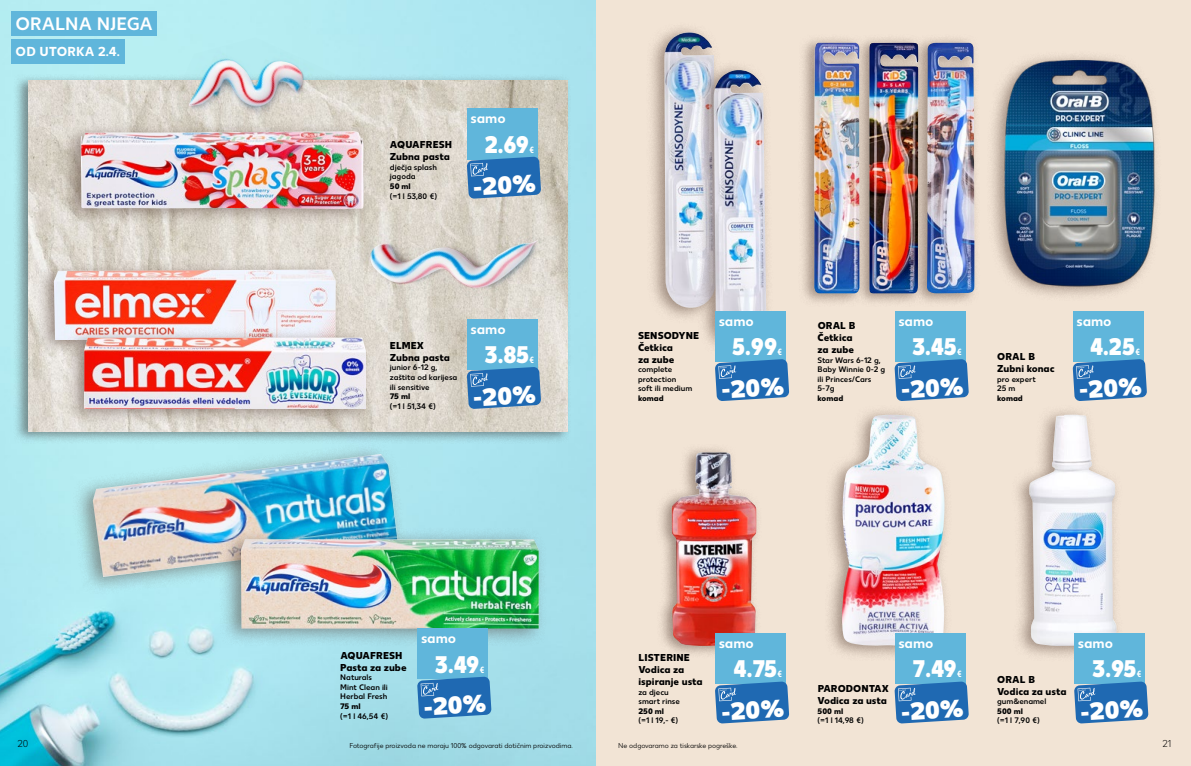
<style>
.page{position:relative;width:1191px;height:766px;background:#fff}
.page>*{position:absolute;margin:0;border:0;box-sizing:border-box;transform-origin:0 0}
.t1{font:800 24.6px "Kaufland";color:#fff}
.t2{font:800 24px "Kaufland";letter-spacing:-.035em;color:#fff;scale:.89 1}
.t3{font:500 18px "Kaufland";color:#fff}
.t4{font:700 14px "Kaufland";letter-spacing:-.005em;color:#fff}
.t5{font:700 13px "Kaufland";letter-spacing:.01em;color:#fff}
.t6{font:10px/12px "Kaufland Bold+";color:#000}
.t7{font:300 10px "Kaufland";color:#000}
.t8{font:700 9px "Kaufland";color:#fff;scale:.89 1}
.t9{font:500 8px/9.6px "Kaufland";color:#000}
.t10{font:8px "Kaufland Bold+";color:#000}
.t11{font:7px "Kaufland";color:#000}
</style>
<div class="page">
<div style="left:595px;top:0;width:596px;height:765px;background:#f2e4d5"></div>
<img style="left:0;top:0;width:595px;height:765px">
<div style="left:13px;top:74px;width:558px;height:369px;background:#362c2a;opacity:.5"></div>
<img style="left:28px;top:81px;width:539px;height:350px">
<div style="left:646px;top:22px;width:77px;height:302px;background:#4c352b;opacity:.5"></div>
<img style="left:664px;top:32px;width:52px;height:276px">
<div style="left:695px;top:60px;width:78px;height:301px;background:#4c352b;opacity:.5"></div>
<img style="left:713px;top:70px;width:53px;height:275px">
<div style="left:911px;top:34px;width:69px;height:272px;background:#4c352b;opacity:.5"></div>
<img style="left:927px;top:43px;width:47px;height:250px">
<div style="left:798px;top:34px;width:67px;height:272px;background:#4c352b;opacity:.5"></div>
<img style="left:814px;top:43px;width:39px;height:250px">
<div style="left:853px;top:34px;width:71px;height:272px;background:#4c352b;opacity:.5"></div>
<img style="left:869px;top:43px;width:49px;height:250px">
<div style="left:1010px;top:404px;width:114px;height:257px;background:#4c352b;opacity:.5"></div>
<img style="left:1029px;top:414px;width:87px;height:232px">
<div style="left:656px;top:444px;width:106px;height:215px;background:#4c352b;opacity:.5"></div>
<img style="left:671px;top:452px;width:85px;height:194px">
<div style="left:823px;top:404px;width:128px;height:257px;background:#4c352b;opacity:.5"></div>
<img style="left:842px;top:414px;width:102px;height:232px">
<div style="left:715px;top:311px;width:71px;height:50px;background:#60b6db"></div>
<svg style="left:715px;top:359px;width:74px;height:42px;background:#3678b8"></svg>
<div style="left:894px;top:633px;width:71px;height:50px;background:#60b6db"></div>
<svg style="left:894px;top:681px;width:74px;height:42px;background:#3578b8"></svg>
<div style="left:467px;top:340px;width:71px;height:29px;background:#60b6db"></div>
<div style="left:467px;top:319px;width:71px;height:21px;background:#60b6db"></div>
<svg style="left:467px;top:367px;width:74px;height:42px;background:#3477b6"></svg>
<div style="left:894px;top:311px;width:71px;height:50px;background:#60b6db"></div>
<svg style="left:894px;top:359px;width:74px;height:42px;background:#3678b8"></svg>
<div style="left:1072px;top:311px;width:71px;height:50px;background:#60b6db"></div>
<svg style="left:1072px;top:359px;width:75px;height:42px;background:#387ab8"></svg>
<div style="left:1074px;top:633px;width:71px;height:50px;background:#60b6db"></div>
<svg style="left:1074px;top:681px;width:74px;height:42px;background:#3578b8"></svg>
<div style="left:467px;top:130px;width:71px;height:29px;background:#60b6db"></div>
<div style="left:467px;top:109px;width:71px;height:21px;background:#60b6db"></div>
<svg style="left:467px;top:156px;width:74px;height:43px;background:#3679b7"></svg>
<div style="left:715px;top:633px;width:71px;height:50px;background:#60b6db"></div>
<svg style="left:715px;top:681px;width:74px;height:42px;background:#3578b8"></svg>
<div style="left:60px;top:120px;width:311px;height:107px;background:#4c352b;opacity:.5"></div>
<img style="left:81px;top:131px;width:283px;height:78px">
<div style="left:71px;top:442px;width:335px;height:153px;background:#4c352b;opacity:.5"></div>
<img style="left:93px;top:454px;width:305px;height:122px">
<div style="left:219px;top:527px;width:328px;height:120px;background:#4c352b;opacity:.5"></div>
<img style="left:241px;top:539px;width:298px;height:89px">
<img style="left:349px;top:210px;width:197px;height:90px">
<img style="left:370px;top:240px;width:168px;height:51px">
<img style="left:168px;top:38px;width:173px;height:102px">
<img style="left:187px;top:60px;width:116px;height:48px">
<div style="left:34px;top:259px;width:309px;height:97px;background:#4c352b;opacity:.5"></div>
<img style="left:54px;top:269px;width:282px;height:71px">
<div style="left:64px;top:327px;width:310px;height:98px;background:#4c352b;opacity:.5"></div>
<img style="left:84px;top:337px;width:282px;height:72px">
<div style="left:417px;top:628px;width:71px;height:50px;background:#60b6db"></div>
<svg style="left:417px;top:676px;width:74px;height:42px;background:#3078b9"></svg>
<div style="left:986px;top:50px;width:176px;height:251px;background:#4c352b;opacity:.5"></div>
<img style="left:986px;top:55px;width:176px;height:235px">
<div style="left:11px;top:40px;width:114px;height:24px;background:#60b6db"></div>
<div style="left:11px;top:11px;width:146px;height:24px;background:#60b6db"></div>
<h3 class="t3" style="left:16px;top:13px;width:139px">ORALNA NJEGA</h3>
<h3 class="t5" style="left:16px;top:44px;width:106px">OD UTORKA 2.4.</h3>
<p class="t6" style="left:390px;top:139px;width:64px">AQUAFRESH<br>Zubna pasta</p>
<p class="t9" style="left:390px;top:162px;width:49px">dječja splash jagoda</p>
<p class="t10" style="left:390px;top:181px;width:22px">50 ml</p>
<p class="t9" style="left:390px;top:191px;width:49px">(=1 l 53,80 €)</p>
<h3 class="t4" style="left:470px;top:110px;width:37px">samo</h3>
<h2 class="t2" style="left:485px;top:129px;width:51px">2.69</h2>
<p class="t8" style="left:529px;top:144px;width:7px">€</p>
<h1 class="t1" style="left:472px;top:172px;width:64px;rotate:-3deg">-20%</h1>
<p class="t6" style="left:390px;top:339px;width:61px">ELMEX<br>Zubna pasta</p>
<p class="t9" style="left:390px;top:363px;width:69px">junior 6-12 g, zaštita od karijesa ili sensitive</p>
<p class="t10" style="left:390px;top:391px;width:22px">75 ml</p>
<p class="t9" style="left:390px;top:401px;width:47px">(=1 l 51,34 €)</p>
<h3 class="t4" style="left:470px;top:320px;width:37px">samo</h3>
<h2 class="t2" style="left:484px;top:339px;width:52px">3.85</h2>
<p class="t8" style="left:529px;top:354px;width:7px">€</p>
<h1 class="t1" style="left:472px;top:382px;width:64px;rotate:-3deg">-20%</h1>
<h3 class="t4" style="left:421px;top:630px;width:37px">samo</h3>
<p class="t6" style="left:340px;top:649px;width:68px">AQUAFRESH<br>Pasta za zube</p>
<p class="t9" style="left:340px;top:672px;width:49px">Naturals<br>Mint Clean ili<br>Herbal Fresh</p>
<p class="t10" style="left:340px;top:701px;width:22px">75 ml</p>
<p class="t9" style="left:340px;top:711px;width:49px">(=1 l 46,54 €)</p>
<h2 class="t2" style="left:435px;top:649px;width:52px">3.49</h2>
<p class="t8" style="left:479px;top:663px;width:7px">€</p>
<h1 class="t1" style="left:423px;top:691px;width:64px;rotate:-3deg">-20%</h1>
<p class="t6" style="left:638px;top:329px;width:63px">SENSODYNE<br>Četkica<br>za zube</p>
<p class="t9" style="left:638px;top:365px;width:56px">complete protection soft ili medium</p>
<p class="t10" style="left:638px;top:393px;width:27px">komad</p>
<h3 class="t4" style="left:718px;top:312px;width:37px">samo</h3>
<h2 class="t2" style="left:732px;top:331px;width:52px">5.99</h2>
<p class="t8" style="left:777px;top:346px;width:7px">€</p>
<h1 class="t1" style="left:720px;top:374px;width:64px;rotate:-3deg">-20%</h1>
<p class="t6" style="left:817px;top:319px;width:39px">ORAL B<br>Četkica za zube</p>
<p class="t9" style="left:817px;top:355px;width:69px">Star Wars 6-12 g,<br>Baby Winnie 0-2 g ili Princes/Cars<br>5-7g</p>
<p class="t10" style="left:817px;top:393px;width:27px">komad</p>
<h3 class="t4" style="left:898px;top:312px;width:37px">samo</h3>
<h2 class="t2" style="left:912px;top:331px;width:52px">3.45</h2>
<p class="t8" style="left:956px;top:346px;width:7px">€</p>
<h1 class="t1" style="left:900px;top:374px;width:64px;rotate:-3deg">-20%</h1>
<p class="t6" style="left:997px;top:351px;width:59px">ORAL B<br>Zubni konac</p>
<p class="t9" style="left:997px;top:374px;width:40px">pro expert<br>25 m</p>
<p class="t10" style="left:997px;top:393px;width:27px">komad</p>
<h3 class="t4" style="left:1076px;top:312px;width:37px">samo</h3>
<h2 class="t2" style="left:1090px;top:331px;width:52px">4.25</h2>
<p class="t8" style="left:1135px;top:346px;width:7px">€</p>
<h1 class="t1" style="left:1078px;top:374px;width:64px;rotate:-3deg">-20%</h1>
<p class="t6" style="left:638px;top:651px;width:66px">LISTERINE<br>Vodica za ispiranje usta</p>
<p class="t9" style="left:638px;top:687px;width:43px">za djecu smart rinse</p>
<p class="t10" style="left:638px;top:706px;width:27px">250 ml</p>
<p class="t9" style="left:638px;top:715px;width:41px">(=1 l 19,- €)</p>
<h3 class="t4" style="left:718px;top:634px;width:37px">samo</h3>
<h2 class="t2" style="left:733px;top:654px;width:51px">4.75</h2>
<p class="t8" style="left:777px;top:668px;width:7px">€</p>
<h1 class="t1" style="left:720px;top:696px;width:64px;rotate:-3deg">-20%</h1>
<p class="t6" style="left:817px;top:682px;width:73px">PARODONTAX<br>Vodica za usta</p>
<p class="t10" style="left:817px;top:706px;width:27px">500 ml</p>
<p class="t9" style="left:817px;top:715px;width:48px">(=1 l 14,98 €)</p>
<h3 class="t4" style="left:898px;top:634px;width:37px">samo</h3>
<h2 class="t2" style="left:912px;top:654px;width:51px">7.49</h2>
<p class="t8" style="left:956px;top:668px;width:7px">€</p>
<h1 class="t1" style="left:900px;top:696px;width:64px;rotate:-3deg">-20%</h1>
<p class="t6" style="left:997px;top:673px;width:71px">ORAL B<br>Vodica za usta</p>
<p class="t9" style="left:997px;top:696px;width:51px">gum&amp;enamel</p>
<p class="t10" style="left:997px;top:706px;width:27px">500 ml</p>
<p class="t9" style="left:997px;top:715px;width:44px">(=1 l 7,90 €)</p>
<h3 class="t4" style="left:1078px;top:634px;width:37px">samo</h3>
<h2 class="t2" style="left:1092px;top:654px;width:51px">3.95</h2>
<p class="t8" style="left:1136px;top:668px;width:7px">€</p>
<h1 class="t1" style="left:1079px;top:696px;width:64px;rotate:-3deg">-20%</h1>
<p class="t7" style="left:18px;top:737px;width:12px">20</p>
<p class="t11" style="left:349px;top:741px;width:225px">Fotografije proizvoda ne moraju 100% odgovarati dotičnim proizvodima.</p>
<p class="t11" style="left:618px;top:741px;width:121px">Ne odgovaramo za tiskarske pogreške.</p>
<p class="t7" style="left:1162px;top:737px;width:10px">21</p>
</div>
